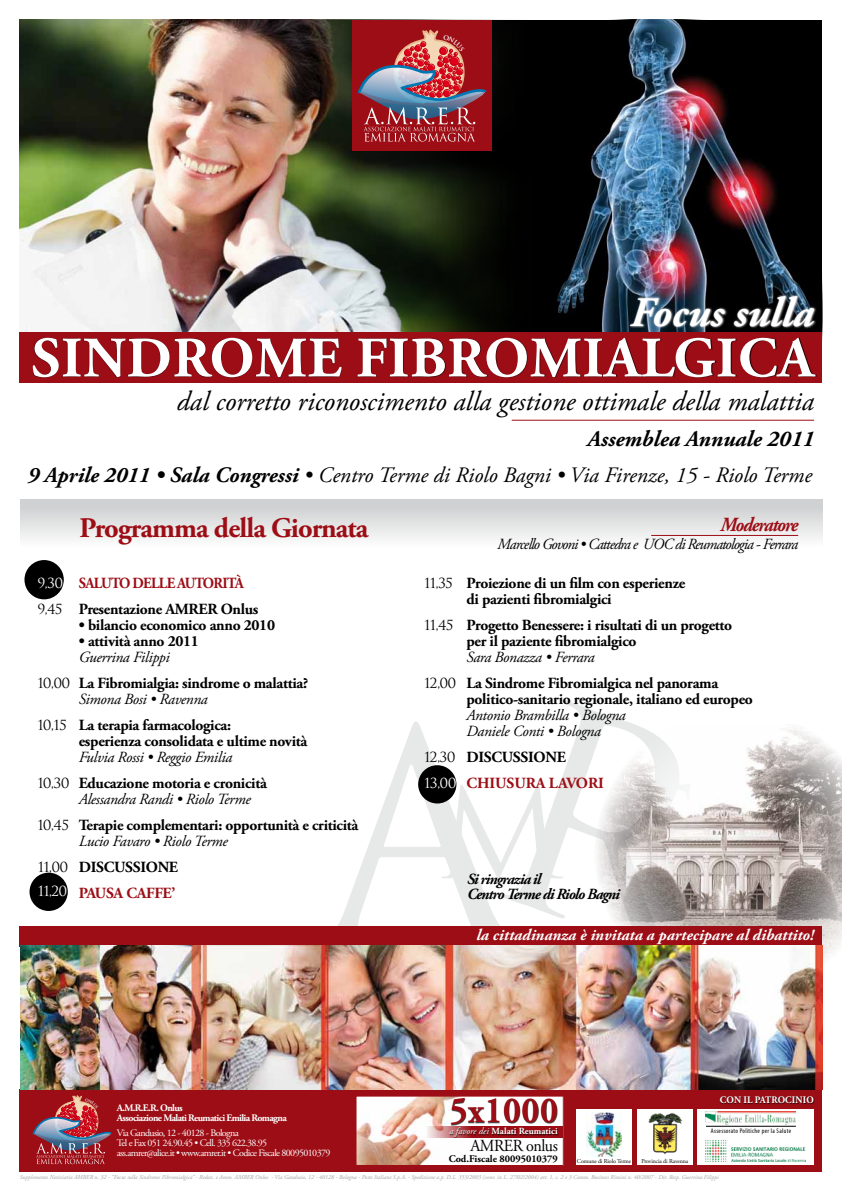
<style>
.page{position:relative;width:842px;height:1191px;background:#fff}
.page>*{position:absolute;margin:0;border:0;box-sizing:border-box;transform-origin:0 0}
.t1{font:700 57px "Adobe Garamond Pro";letter-spacing:.015em;color:#fff}
.t2{font:italic 700 41.8px "Adobe Garamond Pro";color:#fff}
.t3{font:700 36.8px "Adobe Garamond Pro";letter-spacing:.02em;color:#9d0d15;scale:.93 1}
.t4{font:700 28.4px "Adobe Garamond Pro";letter-spacing:-.03em;color:#9d0d15}
.t5{font:italic 27.5px "Adobe Garamond Pro";color:#000}
.t6{font:italic 700 22.5px "Adobe Garamond Pro";color:#000}
.t7{font:italic 22px "Adobe Garamond Pro";color:#000}
.t8{font:italic 700 20px "Adobe Garamond Pro";letter-spacing:-.06em;color:#9d0d15;scale:.93 1}
.t9{font:16.9px "Adobe Garamond Pro";letter-spacing:-.03em;color:#000;scale:.95 1}
.t10{font:italic 700 16px "Adobe Garamond Pro";color:#fff}
.t11{font:700 15.5px/16px "Adobe Garamond Pro";letter-spacing:-.02em;color:#000}
.t12{font:italic 15.5px/16px "Adobe Garamond Pro";letter-spacing:-.02em;color:#000}
.t13{font:italic 15.5px "Adobe Garamond Pro";letter-spacing:-.06em;color:#000}
.t14{font:italic 700 15.5px/15px "Adobe Garamond Pro";letter-spacing:-.06em;color:#000}
.t15{font:700 15.5px "Adobe Garamond Pro";letter-spacing:.105em;color:#9d0d15;scale:.93 1}
.t16{font:700 15.5px "Adobe Garamond Pro";letter-spacing:.175em;color:#9d0d15}
.t17{font:700 15.5px "Adobe Garamond Pro";letter-spacing:.085em;color:#9d0d15}
.t18{font:13.6px "Trajan";letter-spacing:-.06em;color:#000}
.t19{font:13.6px "Trajan";letter-spacing:-.06em;color:#fff}
.t20{font:700 10.2px "Adobe Garamond Pro";color:#000}
.t21{font:10px/10px "Adobe Garamond Pro";letter-spacing:-.06em;color:#fff}
.t22{font:700 10px/10px "Adobe Garamond Pro";letter-spacing:-.06em;color:#fff}
.t23{font:700 10px "Adobe Garamond Pro";letter-spacing:-.06em;color:#fff;scale:.95 1}
.t24{font:700 9.4px "Adobe Garamond Pro";color:#fff}
.t25{font:condensed 6.7px "Myriad Pro";letter-spacing:.05em;color:#000}
.t26{font:italic 6px "Adobe Garamond Pro";color:#9c9e9f}
.t27{font:6px "Adobe Garamond Pro";letter-spacing:-.02em;color:#000}
.s1{font-weight:700}
.s2{font-weight:400;font-style:italic}
</style>
<div class="page">
<svg style="left:563px;top:700px;width:72px;height:25px"></svg>
<svg style="left:338px;top:721px;width:189px;height:205px"></svg>
<img style="left:527px;top:725px;width:315px;height:254px">
<div style="left:20px;top:500px;width:802px;height:84px;background:linear-gradient(to bottom,#d4d4d5,#fff)"></div>
<img style="left:20px;top:20px;width:211px;height:312px">
<img style="left:231px;top:20px;width:591px;height:312px">
<div style="left:352px;top:20px;width:140px;height:130px;background:#9d0d15"></div>
<div style="left:20px;top:926px;width:802px;height:20px;background:#9d0d15"></div>
<div style="left:20px;top:1089px;width:802px;height:82px;background:#9d0d15"></div>
<div style="left:20px;top:332px;width:802px;height:51px;background:#9d0d15"></div>
<div style="left:33px;top:338px;width:783px;height:40px;background:#000;opacity:.75"></div>
<img style="left:628px;top:294px;width:188px;height:35px">
<div style="left:720px;top:1096px;width:94px;height:8px;background:#000;opacity:.75"></div>
<div style="left:356px;top:1096px;width:207px;height:69px;background:#fff"></div>
<img style="left:358px;top:1097px;width:121px;height:66px">
<div style="left:356px;top:1095px;width:208px;height:70px;border:1px solid #9d0d15"></div>
<div style="left:451px;top:1098px;width:106px;height:27px;background:#000;opacity:.75"></div>
<svg style="left:425px;top:1125px;width:138px;height:12px"></svg>
<div style="left:450px;top:1127px;width:109px;height:10px;background:#000;opacity:.75"></div>
<div style="left:24px;top:560px;width:40px;height:39px;background:#000;border-radius:50%"></div>
<div style="left:30px;top:872px;width:38px;height:39px;background:#000;border-radius:50%"></div>
<div style="left:418px;top:765px;width:38px;height:38px;background:#000;border-radius:50%"></div>
<hr style="left:651px;top:535px;width:147px;height:1px;background:#9d0d15">
<hr style="left:512px;top:420px;width:302px;height:1px;background:#9d0d15">
<img style="left:20px;top:945px;width:802px;height:144px">
<div style="left:576px;top:1109px;width:56px;height:56px;background:#fff"></div>
<img style="left:586px;top:1112px;width:36px;height:44px">
<div style="left:698px;top:1137px;width:116px;height:28px;background:#fff"></div>
<img style="left:706px;top:1140px;width:100px;height:21px">
<div style="left:698px;top:1109px;width:116px;height:27px;background:#fff"></div>
<div style="left:637px;top:1109px;width:55px;height:56px;background:#fff"></div>
<img style="left:648px;top:1112px;width:34px;height:42px">
<hr style="left:706px;top:1126px;width:90px;height:1px;background:#000">
<img style="left:706px;top:1111px;width:90px;height:13px">
<svg style="left:357px;top:29px;width:130px;height:113px"></svg>
<img style="left:32px;top:1095px;width:80px;height:69px">
<h2 class="t2" style="left:630px;top:289px;width:185px">Focus sulla</h2>
<h1 class="t1" style="left:31px;top:325px;width:456px">sindrome FIBROMI</h1>
<h1 class="t1" style="left:604px;top:325px;width:200px">ALGIca</h1>
<h3 class="t5" style="left:177px;top:385px;width:639px">dal corretto riconoscimento alla gestione ottimale della malattia</h3>
<h3 class="t6" style="left:587px;top:425px;width:228px">Assemblea Annuale 2011</h3>
<h3 class="t7" style="left:28px;top:462px;width:786px"><span class="s1">9 Aprile 2011 • Sala Congressi</span> • Centro Terme di Riolo Bagni • Via Firenze, 15 - Riolo Terme</h3>
<h3 class="t4" style="left:79px;top:511px;width:291px">Programma della Giornata</h3>
<p class="t19" style="left:37px;top:575px;width:27px">9,30</p>
<p class="t18" style="left:37px;top:601px;width:27px">9,45</p>
<p class="t18" style="left:37px;top:674px;width:35px">10,00</p>
<p class="t18" style="left:37px;top:717px;width:31px">10,15</p>
<p class="t18" style="left:37px;top:774px;width:34px">10,30</p>
<p class="t18" style="left:37px;top:816px;width:33px">10,45</p>
<p class="t18" style="left:38px;top:858px;width:32px">11,00</p>
<p class="t19" style="left:38px;top:882px;width:31px">11,20</p>
<p class="t15" style="left:79px;top:574px;width:179px">Saluto delle autorità</p>
<p class="t11" style="left:79px;top:601px;width:108px">Presentazione AMRER</p>
<p class="t11" style="left:221px;top:601px;width:39px">Onlus</p>
<p class="t11" style="left:79px;top:617px;width:198px">• bilancio economico anno 2010</p>
<p class="t11" style="left:79px;top:633px;width:122px">• attività anno 2011</p>
<p class="t12" style="left:79px;top:649px;width:93px">Guerrina Filippi</p>
<p class="t11" style="left:79px;top:675px;width:231px">La Fibromialgia: sindrome o malattia?</p>
<p class="t12" style="left:79px;top:691px;width:130px">Simona Bosi • Ravenna</p>
<p class="t11" style="left:79px;top:717px;width:230px">La terapia farmacologica:<br>esperienza consolidata e ultime novità</p>
<p class="t12" style="left:79px;top:749px;width:155px">Fulvia Rossi • Reggio Emilia</p>
<p class="t11" style="left:79px;top:775px;width:190px">Educazione motoria e cronicità</p>
<p class="t12" style="left:79px;top:791px;width:173px">Alessandra Randi • Riolo Terme</p>
<p class="t11" style="left:79px;top:817px;width:282px">Terapie complementari: opportunità e criticità</p>
<p class="t12" style="left:79px;top:833px;width:151px">Lucio Favaro • Riolo Terme</p>
<p class="t11" style="left:79px;top:859px;width:10px">DISCUSSIONE</p>
<p class="t17" style="left:79px;top:884px;width:98px">PAUSA CAFFE’</p>
<p class="t18" style="left:424px;top:575px;width:30px">11,35</p>
<p class="t18" style="left:424px;top:617px;width:31px">11,45</p>
<p class="t18" style="left:424px;top:675px;width:34px">12,00</p>
<p class="t18" style="left:424px;top:749px;width:33px">12,30</p>
<p class="t19" style="left:424px;top:775px;width:34px">13,00</p>
<p class="t8" style="left:720px;top:513px;width:85px">Moderatore</p>
<p class="t13" style="left:498px;top:535px;width:302px">Marcello Govoni • Cattedra e UOC di Reumatologia - Ferrara</p>
<p class="t11" style="left:466px;top:575px;width:220px">Proiezione di un film con esperienze di pazienti fibromialgici</p>
<p class="t11" style="left:466px;top:617px;width:267px">Progetto Benessere: i risultati di un progetto per il paziente fibromialgico</p>
<p class="t12" style="left:466px;top:649px;width:130px">Sara Bonazza • Ferrara</p>
<p class="t11" style="left:466px;top:675px;width:288px">La Sindrome Fibromialgica nel panorama politico-sanitario regionale, italiano ed europeo</p>
<p class="t12" style="left:466px;top:707px;width:161px">Antonio Brambilla • Bologna<br>Daniele Conti • Bologna</p>
<p class="t11" style="left:466px;top:749px;width:10px">DISCUSSIONE</p>
<p class="t16" style="left:467px;top:774px;width:139px">Chiusura Lavori</p>
<p class="t14" style="left:467px;top:872px;width:154px">Si ringrazia il<br>Centro Terme di Riolo Bagni</p>
<p class="t10" style="left:477px;top:926px;width:339px">la cittadinanza è invitata a partecipare al dibattito!</p>
<h3 class="t3" style="left:450px;top:1089px;width:118px">5x1000</h3>
<p class="t24" style="left:449px;top:1125px;width:110px"><span class="s2">a favore dei</span> Malati Reumatici</p>
<p class="t22" style="left:117px;top:1102px;width:171px">A.M.R.E.R. Onlus<br>Associazione Malati Reumatici Emilia Romagna</p>
<p class="t21" style="left:117px;top:1128px;width:215px">Via Gandusio, 12 - 40128 - Bologna<br>Tel e Fax 051 24.90.45 • Cell. 335 622.38.95<br>ass.amrer@alice.it • www.amrer.it • Codice Fiscale 80095010379</p>
<p class="t9" style="left:470px;top:1135px;width:94px">AMRER onlus</p>
<p class="t20" style="left:449px;top:1152px;width:111px">Cod.Fiscale 80095010379</p>
<p class="t27" style="left:577px;top:1157px;width:56px">Comune di Riolo Terme</p>
<p class="t27" style="left:641px;top:1157px;width:48px">Provincia di Ravenna</p>
<p class="t23" style="left:720px;top:1094px;width:101px">con il patrocinio</p>
<p class="t25" style="left:711px;top:1126px;width:82px">Assessorato Politiche per la Salute</p>
<p class="t26" style="left:20px;top:1173px;width:700px">Supplemento Notiziario AMRER n. 32 - “Focus sulla Sindrome Fibromialgica” - Redaz. e Amm. AMRER Onlus - Via Gandusio, 12 - 40128 - Bologna - Poste Italiane S.p.A. - Spedizione a.p. D.L. 353/2003 (conv. in L. 27/02/2004) art. 1, c. 2 e 3 Comm. Business Rimini n. 40/2007 - Dir. Resp. Guerrina Filippi</p>
</div>
